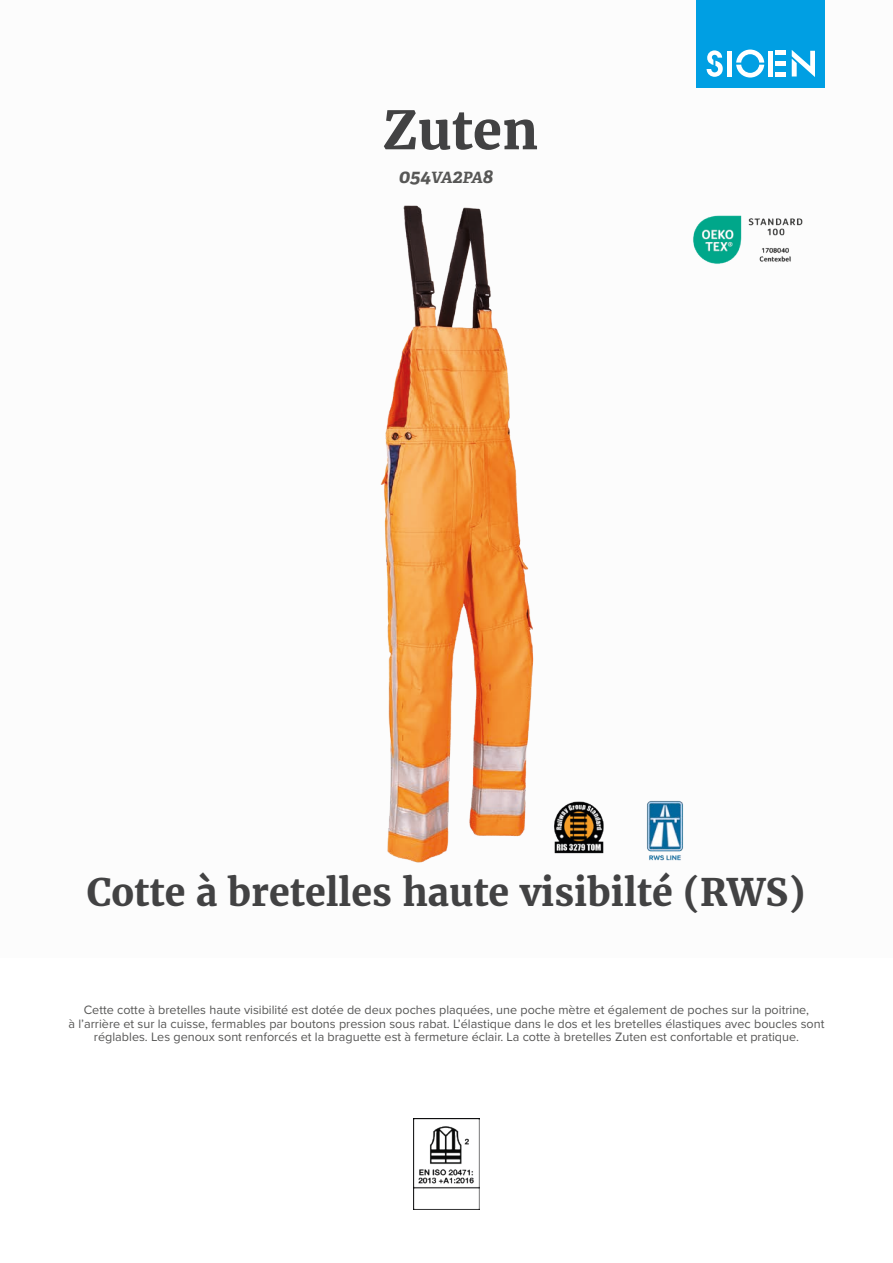
<style>
.page{position:relative;width:893px;height:1263px;background:#fff}
.page>*{position:absolute;margin:0;border:0;box-sizing:border-box;transform-origin:0 0}
.t1{font:700 52.5px "Merriweather";color:#424243}
.t2{font:700 37.5px "Merriweather";color:#424243}
.t3{font:italic 700 19.5px "Adelle";color:#575756}
.t4{font:12.6px/13.6px "Proxima Nova";color:#575756;text-align:center}
.s1{font-size:15.6px}
</style>
<div class="page">
<div style="left:697px;top:0;width:128px;height:88px;background:#009fe3"></div>
<svg style="left:707px;top:50px;width:16px;height:27px"></svg>
<svg style="left:736px;top:50px;width:28px;height:28px"></svg>
<div style="left:727px;top:51px;width:5px;height:26px;background:#fff"></div>
<div style="left:768px;top:51px;width:5px;height:26px;background:#fff"></div>
<div style="left:775px;top:72px;width:11px;height:5px;background:#fff"></div>
<div style="left:775px;top:61px;width:11px;height:5px;background:#fff"></div>
<hr style="left:775px;top:51px;width:11px;height:4px;background:#fff">
<svg style="left:792px;top:50px;width:23px;height:27px"></svg>
<img style="left:693px;top:215px;width:110px;height:49px">
<img style="left:413px;top:1118px;width:67px;height:92px">
<img style="left:380px;top:205px;width:304px;height:658px">
<h1 class="t1" style="left:383px;top:95px;width:157px">Zuten</h1>
<h3 class="t3" style="left:399px;top:164px;width:96px">054<span class="s1">VA</span>2<span class="s1">PA</span>8</h3>
<h2 class="t2" style="left:87px;top:867px;width:720px">Cotte à bretelles haute visibilté (RWS)</h2>
<p class="t4" style="left:69px;top:1002px;width:757px">Cette cotte à bretelles haute visibilité est dotée de deux poches plaquées, une poche mètre et également de poches sur la poitrine,<br>à l’arrière et sur la cuisse, fermables par boutons pression sous rabat. L’élastique dans le dos et les bretelles élastiques avec boucles sont réglables. Les genoux sont renforcés et la braguette est à fermeture éclair. La cotte à bretelles Zuten est confortable et pratique.</p>
</div>
